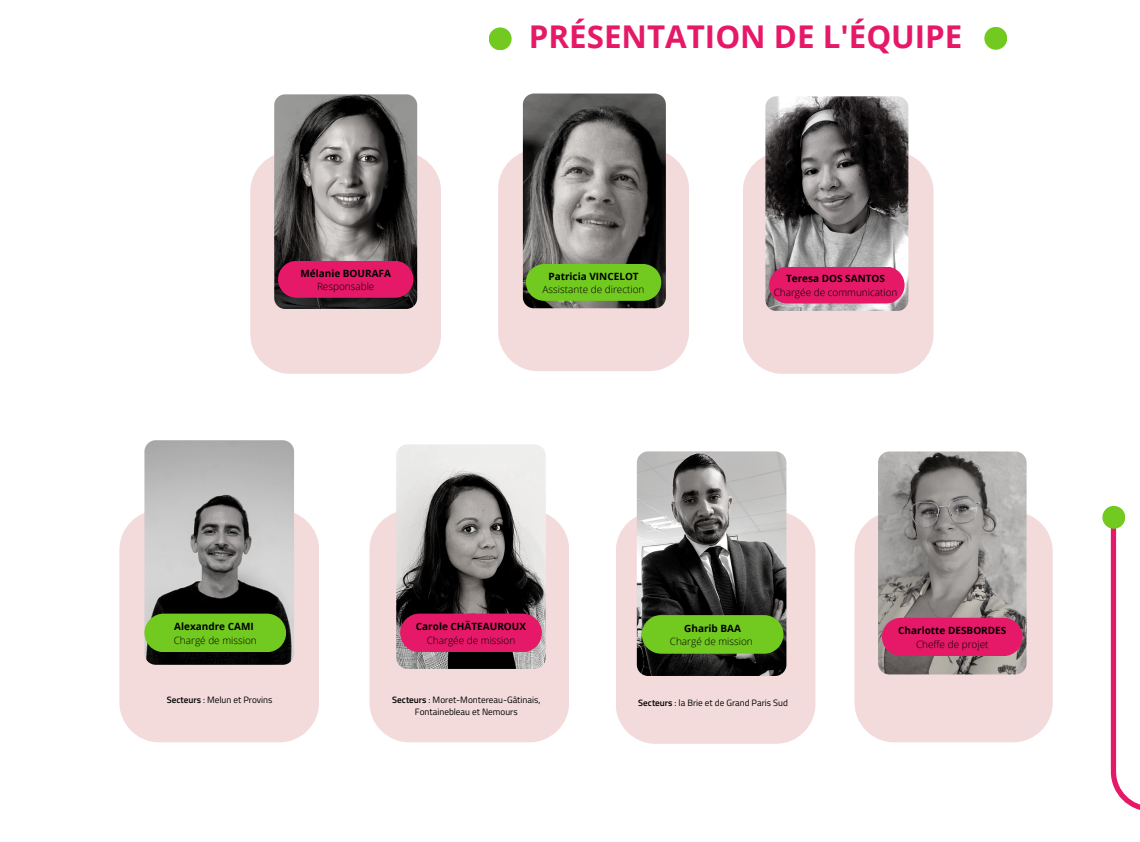
<style>
.page{position:relative;width:1140px;height:842px;background:#fff}
.page>*{position:absolute;margin:0;border:0;box-sizing:border-box;transform-origin:0 0}
.t1{font:700 31.3px "Open Sans";color:#e51968}
.t2{font:700 10px/13.5px "Open Sans";color:#000;text-align:center}
.t3{font:300 10px "Open Sans";color:#000}
.t4{font:9.2px "Titillium Web";color:#000}
.s1{font-weight:300}
.s2{font-weight:600}
</style>
<div class="page">
<div style="left:119px;top:510px;width:200px;height:232px;background:#f4dbdb;border-radius:40px"></div>
<img style="left:144px;top:440px;width:150px;height:224px;border-radius:11px">
<svg style="left:144px;top:613px;width:142px;height:39px;background:#6ebe21"></svg>
<div style="left:369px;top:510px;width:200px;height:232px;background:#f4dbdb;border-radius:40px"></div>
<img style="left:396px;top:444px;width:150px;height:225px;border-radius:11px">
<svg style="left:400px;top:613px;width:142px;height:39px;background:#dc1f68"></svg>
<div style="left:616px;top:511px;width:199px;height:232px;background:#f4dbdb;border-radius:40px"></div>
<img style="left:637px;top:451px;width:149px;height:225px;border-radius:11px">
<svg style="left:642px;top:615px;width:142px;height:38px;background:#6dbf1f"></svg>
<div style="left:250px;top:152px;width:191px;height:222px;background:#f4dbdb;border-radius:40px"></div>
<img style="left:274px;top:94px;width:143px;height:215px;border-radius:11px">
<svg style="left:278px;top:261px;width:135px;height:37px;background:#d81963"></svg>
<div style="left:498px;top:149px;width:191px;height:222px;background:#f4dbdb;border-radius:40px"></div>
<img style="left:523px;top:94px;width:143px;height:214px;border-radius:11px">
<svg style="left:526px;top:264px;width:135px;height:37px;background:#6dbf1f"></svg>
<div style="left:743px;top:152px;width:191px;height:222px;background:#f4dbdb;border-radius:40px"></div>
<img style="left:765px;top:96px;width:143px;height:215px;border-radius:11px">
<svg style="left:769px;top:266px;width:136px;height:37px;background:#e0256d"></svg>
<div style="left:489px;top:27px;width:23px;height:23px;background:#72c91f;border-radius:50%"></div>
<div style="left:984px;top:27px;width:23px;height:23px;background:#72c91f;border-radius:50%"></div>
<svg style="left:1111px;top:520px;width:29px;height:290px"></svg>
<div style="left:1102px;top:506px;width:23px;height:22px;background:#72c91f;border-radius:50%"></div>
<svg style="left:854px;top:514px;width:199px;height:228px;background:#f4dddd"></svg>
<img style="left:878px;top:451px;width:149px;height:223px;border-radius:11px">
<svg style="left:882px;top:617px;width:141px;height:39px;background:#dc2069"></svg>
<p class="t2" style="left:300px;top:266px;width:92px">Mélanie BOURAFA</p>
<p class="t3" style="left:317px;top:279px;width:59px">Responsable</p>
<p class="t1" style="left:529px;top:15px;width:435px">PRÉSENTATION DE L'ÉQUIPE</p>
<p class="t2" style="left:548px;top:269px;width:92px">Patricia VINCELOT</p>
<p class="t3" style="left:543px;top:282px;width:103px">Assistante de direction</p>
<p class="t2" style="left:786px;top:272px;width:100px">Teresa DOS SANTOS</p>
<p class="t3" style="left:774px;top:285px;width:125px">Chargée de communication</p>
<p class="t2" style="left:174px;top:619px;width:81px">Alexandre CAMI</p>
<p class="t3" style="left:174px;top:633px;width:85px">Chargé de mission</p>
<p class="t2" style="left:416px;top:619px;width:112px">Carole CHÄTEAUROUX<br><span class="s1">Chargée de mission</span></p>
<p class="t2" style="left:684px;top:621px;width:58px">Gharib BAA</p>
<p class="t3" style="left:670px;top:634px;width:85px">Chargé de mission</p>
<p class="t2" style="left:898px;top:623px;width:110px">Charlotte DESBORDES</p>
<p class="t3" style="left:916px;top:637px;width:74px">Cheffe de projet</p>
<p class="t4" style="left:167px;top:692px;width:107px"><span class="s2">Secteurs</span> : Melun et Provins</p>
<p class="t4" style="left:392px;top:692px;width:150px"><span class="s2">Secteurs</span> : Moret-Montereau-Gâtinais,</p>
<p class="t4" style="left:415px;top:704px;width:104px">Fontainebleau et Nemours</p>
<p class="t4" style="left:638px;top:695px;width:151px"><span class="s2">Secteurs</span> : la Brie et de Grand Paris Sud</p>
</div>
